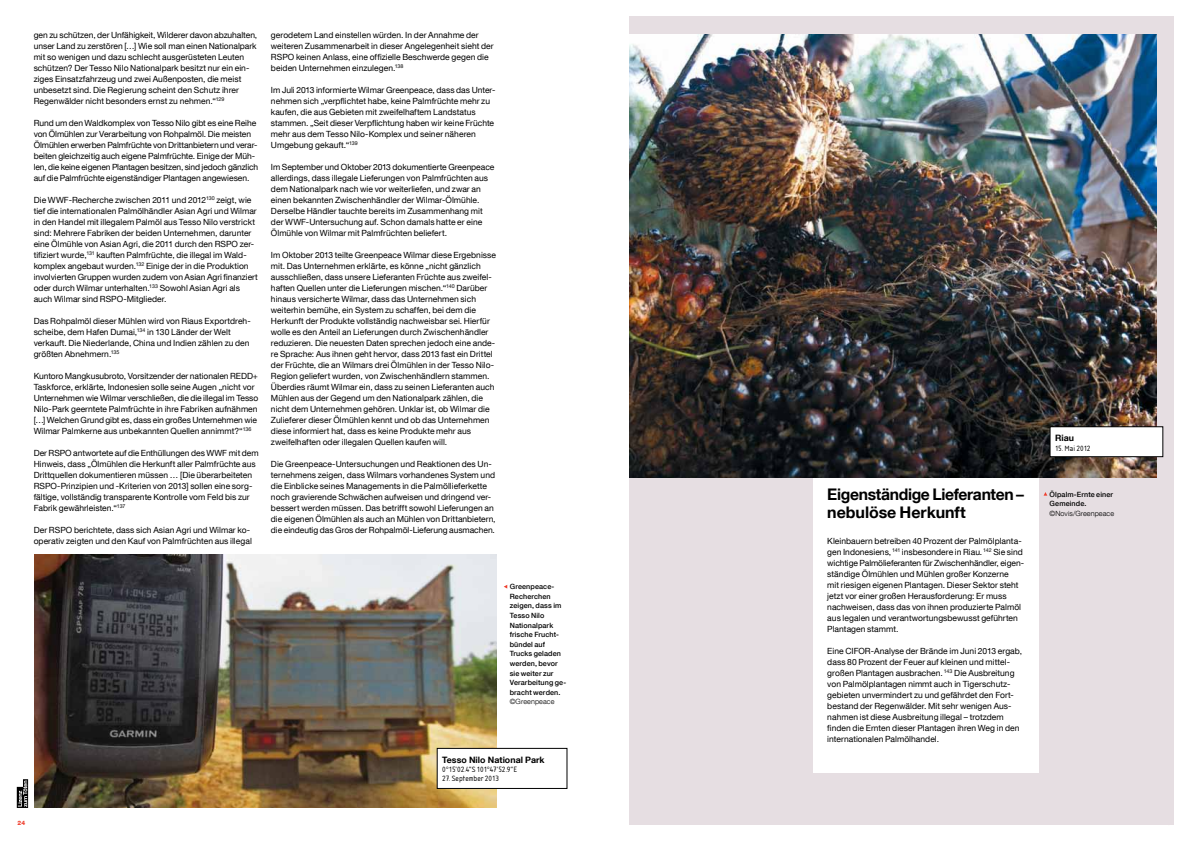
<style>
.page{position:relative;width:1191px;height:842px;background:#fff}
.page>*{position:absolute;margin:0;border:0;box-sizing:border-box;transform-origin:0 0}
.t1{font:700 16px/18px "Helvetica Neue LT Com";letter-spacing:-.02em;color:#000}
.t2{font:700 8.8px "Helvetica Neue LT Com";letter-spacing:.005em;color:#000}
.t3{font:8.5px/11px "Helvetica Neue LT Com";color:#000}
.t4{font:8px "Isonorm BEFOP";color:#000}
.t5{font:8px "Isonorm BEFOP";letter-spacing:-.02em;color:#000}
.t6{font:500 7.2px/9.6px "Helvetica Neue LT Com";letter-spacing:.015em;color:#000}
.t7{font:300 7.2px "Helvetica Neue LT Com";letter-spacing:.015em;color:#000}
.t8{font:800 6px "Helvetica Neue";color:#ef4130}
</style>
<div class="page">
<svg style="left:17px;top:779px;width:11px;height:29px"></svg>
<div style="left:629px;top:17px;width:545px;height:808px;background:#e6dee2"></div>
<div style="left:813px;top:475px;width:225px;height:298px;background:#fff"></div>
<img style="left:34px;top:555px;width:462px;height:253px">
<img style="left:629px;top:34px;width:528px;height:444px">
<svg style="left:503px;top:585px;width:5px;height:4px"></svg>
<div style="left:437px;top:748px;width:130px;height:40px;background:#fff"></div>
<div style="left:437px;top:748px;width:130px;height:41px;border:1px solid #000"></div>
<div style="left:1050px;top:427px;width:112px;height:30px;background:#fff"></div>
<div style="left:1050px;top:427px;width:113px;height:30px;border:1px solid #000"></div>
<p class="t3" style="left:34px;top:29px;width:225px">gen zu schützen, der Unfähigkeit, Wilderer davon abzuhalten, unser Land zu zerstören […] Wie soll man einen Nationalpark mit so wenigen und dazu schlecht ausgerüsteten Leuten schützen? Der Tesso Nilo Nationalpark besitzt nur ein ein&shy;ziges Einsatzfahrzeug und zwei Außenposten, die meist unbesetzt sind. Die Regierung scheint den Schutz ihrer Regenwälder nicht besonders ernst zu nehmen.“<sup>129</sup></p>
<p class="t3" style="left:34px;top:117px;width:226px">Rund um den Waldkomplex von Tesso Nilo gibt es eine Reihe von Ölmühlen zur Verarbeitung von Rohpalmöl. Die meisten Ölmühlen erwerben Palmfrüchte von Drittanbietern und verar-- beiten gleichzeitig auch eigene Palmfrüchte. Einige der Müh&shy;len, die keine eigenen Plantagen besitzen, sind jedoch gänzlich auf die Palmfrüchte eigenständiger Plantagen angewiesen.</p>
<p class="t3" style="left:34px;top:194px;width:226px">Die WWF-Recherche zwischen 2011 und 2012<sup>130</sup> zeigt, wie tief die internationalen Palmölhändler Asian Agri und Wilmar in den Handel mit illegalem Palmöl aus Tesso Nilo verstrickt sind: Mehrere Fabriken der beiden Unternehmen, darunter eine Ölmühle von Asian Agri, die 2011 durch den RSPO zer&shy;tifiziert wurde,<sup>131</sup> kauften Palmfrüchte, die illegal im Wald&shy;komplex angebaut wurden.<sup>132</sup> Einige der in die Produktion involvierten Gruppen wurden zudem von Asian Agri finanziert oder durch Wilmar unterhalten.<sup>133</sup> Sowohl Asian Agri als auch Wilmar sind RSPO-Mitglieder.</p>
<p class="t3" style="left:34px;top:315px;width:219px">Das Rohpalmöl dieser Mühlen wird von Riaus Exportdreh&shy;scheibe, dem Hafen Dumai,<sup>134</sup> in 130 Länder der Welt verkauft. Die Niederlande, China und Indien zählen zu den größten Abnehmern.<sup>135</sup></p>
<p class="t3" style="left:34px;top:370px;width:226px">Kuntoro Mangkusubroto, Vorsitzender der nationalen REDD+ Taskforce, erklärte, Indonesien solle seine Augen „nicht vor Unternehmen wie Wilmar verschließen, die die illegal im Tesso Nilo-Park geerntete Palmfrüchte in ihre Fabriken aufnähmen […] Welchen Grund gibt es, dass ein großes Unternehmen wie Wilmar Palmkerne aus unbekannten Quellen annimmt?“<sup>136</sup></p>
<p class="t3" style="left:34px;top:447px;width:226px">Der RSPO antwortete auf die Enthüllungen des WWF mit dem Hinweis, dass „Ölmühlen die Herkunft aller Palmfrüchte aus Drittquellen dokumentieren müssen … [Die überarbeiteten RSPO-Prinzipien und -Kriterien von 2013] sollen eine sorg&shy;fältige, vollständig transparente Kontrolle vom Feld bis zur Fabrik gewährleisten.“<sup>137</sup></p>
<p class="t3" style="left:34px;top:524px;width:220px">Der RSPO berichtete, dass sich Asian Agri und Wilmar ko&shy;operativ zeigten und den Kauf von Palmfrüchten aus illegal</p>
<p class="t3" style="left:271px;top:29px;width:224px">gerodetem Land einstellen würden. In der Annahme der weiteren Zusammenarbeit in dieser Angelegenheit sieht der RSPO keinen Anlass, eine offizielle Beschwerde gegen die beiden Unternehmen einzulegen.<sup>138</sup></p>
<p class="t3" style="left:271px;top:84px;width:225px">Im Juli 2013 informierte Wilmar Greenpeace, dass das Unter&shy;nehmen sich „verpflichtet habe, keine Palmfrüchte mehr zu kaufen, die aus Gebieten mit zweifelhaftem Landstatus stammen. „Seit dieser Verpflichtung haben wir keine Früchte mehr aus dem Tesso Nilo-Komplex und seiner näheren Umgebung gekauft.“<sup>139</sup></p>
<p class="t3" style="left:271px;top:161px;width:225px">Im September und Oktober 2013 dokumentierte Greenpeace allerdings, dass illegale Lieferungen von Palmfrüchten aus dem Nationalpark nach wie vor weiterliefen, und zwar an einen bekannten Zwischenhändler der Wilmar-Ölmühle.<br>Derselbe Händler tauchte bereits im Zusammenhang mit der WWF-Untersuchung auf. Schon damals hatte er eine Ölmühle von Wilmar mit Palmfrüchten beliefert.</p>
<p class="t3" style="left:271px;top:249px;width:227px">Im Oktober 2013 teilte Greenpeace Wilmar diese Ergebnisse mit. Das Unternehmen erklärte, es könne „nicht gänzlich ausschließen, dass unsere Lieferanten Früchte aus zweifel&shy;haften Quellen unter die Lieferungen mischen.“<sup>140</sup> Darüber hinaus versicherte Wilmar, dass das Unternehmen sich weiterhin bemühe, ein System zu schaffen, bei dem die Herkunft der Produkte vollständig nachweisbar sei. Hierfür wolle es den Anteil an Lieferungen durch Zwischenhändler reduzieren. Die neuesten Daten sprechen jedoch eine ande&shy;re Sprache: Aus ihnen geht hervor, dass 2013 fast ein Drittel der Früchte, die an Wilmars drei Ölmühlen in der Tesso Nilo-Region geliefert wurden, von Zwischenhändlern stammen.<br>Überdies räumt Wilmar ein, dass zu seinen Lieferanten auch Mühlen aus der Gegend um den Nationalpark zählen, die nicht dem Unternehmen gehören. Unklar ist, ob Wilmar die Zulieferer dieser Ölmühlen kennt und ob das Unternehmen diese informiert hat, dass es keine Produkte mehr aus zweifelhaften oder illegalen Quellen kaufen will.</p>
<p class="t3" style="left:271px;top:458px;width:226px">Die Greenpeace-Untersuchungen und Reaktionen des Un&shy;ternehmens zeigen, dass Wilmars vorhandenes System und die Einblicke seines Managements in die Palmöllieferkette noch gravierende Schwächen aufweisen und dringend ver&shy;bessert werden müssen. Das betrifft sowohl Lieferungen an die eigenen Ölmühlen als auch an Mühlen von Drittanbietern, die eindeutig das Gros der Rohpalmöl-Lieferung ausmachen.</p>
<p class="t6" style="left:510px;top:582px;width:58px">Greenpeace-<br>Recherchen zeigen, dass im<br>Tesso Nilo<br>Nationalpark frische Frucht&shy;bündel auf<br>Trucks geladen werden, bevor sie weiter zur<br>Verarbeitung ge&shy;bracht werden.</p>
<p class="t7" style="left:510px;top:697px;width:46px">©Greenpeace</p>
<p class="t8" style="left:17px;top:819px;width:9px">24</p>
<p class="t2" style="left:442px;top:754px;width:104px">Tesso Nilo National Park</p>
<p class="t5" style="left:442px;top:765px;width:76px">0°15’02.4”S 101°47’52.9”E</p>
<p class="t4" style="left:442px;top:774px;width:58px">27. September 2013</p>
<h1 class="t1" style="left:827px;top:485px;width:198px">Eigenständige Lieferanten – nebulöse Herkunft</h1>
<p class="t3" style="left:827px;top:535px;width:197px">Kleinbauern betreiben 40 Prozent der Palmölplanta&shy;gen Indonesiens, <sup>141</sup> insbesondere in Riau. <sup>142</sup> Sie sind wichtige Palmölieferanten für Zwischenhändler, eigen&shy;ständige Ölmühlen und Mühlen großer Konzerne<br>mit riesigen eigenen Plantagen. Dieser Sektor steht jetzt vor einer großen Herausforderung: Er muss nachweisen, dass das von ihnen produzierte Palmöl aus legalen und verantwortungsbewusst geführten Plantagen stammt.</p>
<p class="t3" style="left:827px;top:645px;width:196px">Eine CIFOR-Analyse der Brände im Juni 2013 ergab, dass 80 Prozent der Feuer auf kleinen und mittel&shy;großen Plantagen ausbrachen. <sup>143</sup> Die Ausbreitung von Palmölplantagen nimmt auch in Tigerschutz&shy;gebieten unvermindert zu und gefährdet den Fort&shy;bestand der Regenwälder. Mit sehr wenigen Aus&shy;nahmen ist diese Ausbreitung illegal – trotzdem finden die Ernten dieser Plantagen ihren Weg in den internationalen Palmölhandel.</p>
<p class="t2" style="left:1055px;top:432px;width:21px">Riau</p>
<p class="t4" style="left:1055px;top:444px;width:37px">15. Mai 2012</p>
<p class="t6" style="left:1049px;top:489px;width:65px">Ölpalm-Ernte einer<br>Gemeinde.</p>
<p class="t7" style="left:1049px;top:509px;width:66px">©Novis/Greenpeace</p>
</div>
